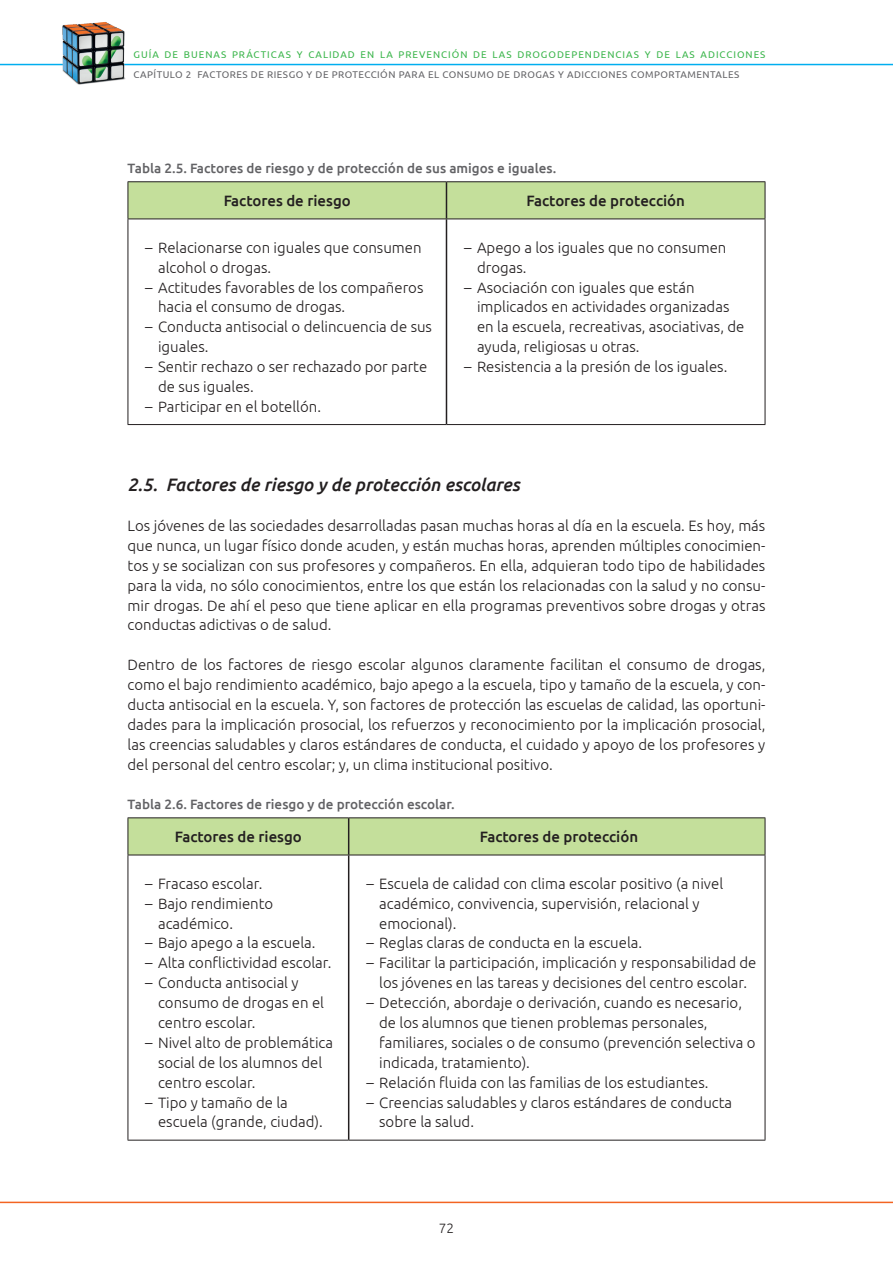
<style>
.page{position:relative;width:893px;height:1263px;background:#fff}
.page>*{position:absolute;margin:0;border:0;box-sizing:border-box;transform-origin:0 0}
.t1{font:italic 500 18px "Ubuntu";color:#231f20}
.t2{font:300 15px/19.8px "Ubuntu";color:#231f20}
.sin_rejilla{font:500 15px "Ubuntu";color:#231f20}
.Tabla{font:500 13.5px "Ubuntu";color:#636366}
.t3{font:300 13.5px "Ubuntu";color:#231f20}
.t4{font:9.75px "Ubuntu";letter-spacing:.05em;color:#636366}
.t5{font:9.75px "Ubuntu";letter-spacing:.1em;color:#3ab54a}
</style>
<div class="page">
<hr style="left:0;top:64px;width:893px;height:1px;background:#00aeef">
<hr style="left:0;top:1201px;width:893px;height:2px;background:#f36421">
<img style="left:56px;top:22px;width:75px;height:63px">
<div style="left:129px;top:182px;width:636px;height:37px;background:#c4df9b"></div>
<hr style="left:446px;top:182px;width:1px;height:37px;background:#231f20">
<hr style="left:446px;top:219px;width:1px;height:205px;background:#231f20">
<hr style="left:128px;top:181px;width:318px;height:1px;background:#231f20">
<hr style="left:128px;top:182px;width:1px;height:37px;background:#231f20">
<hr style="left:446px;top:181px;width:319px;height:1px;background:#231f20">
<hr style="left:765px;top:182px;width:1px;height:37px;background:#231f20">
<hr style="left:128px;top:219px;width:318px;height:1px;background:#231f20">
<hr style="left:128px;top:219px;width:1px;height:205px;background:#231f20">
<hr style="left:446px;top:219px;width:319px;height:1px;background:#231f20">
<hr style="left:765px;top:219px;width:1px;height:205px;background:#231f20">
<hr style="left:128px;top:424px;width:318px;height:1px;background:#231f20">
<hr style="left:446px;top:424px;width:319px;height:1px;background:#231f20">
<div style="left:129px;top:818px;width:636px;height:37px;background:#c4df9b"></div>
<hr style="left:348px;top:818px;width:1px;height:37px;background:#231f20">
<hr style="left:348px;top:855px;width:1px;height:285px;background:#231f20">
<hr style="left:128px;top:817px;width:221px;height:1px;background:#231f20">
<hr style="left:128px;top:818px;width:1px;height:37px;background:#231f20">
<hr style="left:349px;top:817px;width:416px;height:1px;background:#231f20">
<hr style="left:765px;top:818px;width:1px;height:37px;background:#231f20">
<hr style="left:128px;top:855px;width:221px;height:1px;background:#231f20">
<hr style="left:128px;top:855px;width:1px;height:285px;background:#231f20">
<hr style="left:349px;top:855px;width:416px;height:1px;background:#231f20">
<hr style="left:765px;top:855px;width:1px;height:285px;background:#231f20">
<hr style="left:128px;top:1140px;width:221px;height:1px;background:#231f20">
<hr style="left:349px;top:1140px;width:416px;height:1px;background:#231f20">
<p class="t5" style="left:134px;top:49px;width:633px">GUÍA DE BUENAS PRÁCTICAS Y CALIDAD EN LA PREVENCIÓN DE LAS DROGODEPENDENCIAS Y DE LAS ADICCIONES</p>
<p class="t4" style="left:134px;top:68px;width:77px">CAPÍTULO 2 FACTORES</p>
<p class="t4" style="left:251px;top:68px;width:24px">DE RIESGO</p>
<p class="t4" style="left:306px;top:68px;width:33px">Y DE PROTECCI</p>
<p class="t4" style="left:380px;top:68px;width:26px">ÓN PARA</p>
<p class="t4" style="left:428px;top:68px;width:93px">EL CONSUMODE DROGAS</p>
<p class="t4" style="left:558px;top:68px;width:16px">Y ADICCIO</p>
<p class="t4" style="left:609px;top:68px;width:53px">NES COMPORTA</p>
<p class="t4" style="left:687px;top:68px;width:30px">MENTALES</p>
<p class="Tabla" style="left:128px;top:160px;width:430px">Tabla 2.5. Factores de riesgo y de protección de sus amigos e iguales.</p>
<p class="sin_rejilla" style="left:224px;top:191px;width:129px">Factores de riesgo</p>
<p class="sin_rejilla" style="left:527px;top:191px;width:160px">Factores de protección</p>
<p class="t2" style="left:158px;top:237px;width:265px;text-indent:-13px">– Relacionarse con iguales que consumen alcohol o drogas.</p>
<p class="t2" style="left:158px;top:277px;width:267px;text-indent:-13px">– Actitudes favorables de los compañeros hacia el consumo de drogas.</p>
<p class="t2" style="left:158px;top:317px;width:275px;text-indent:-13px">– Conducta antisocial o delincuencia de sus iguales.</p>
<p class="t2" style="left:158px;top:356px;width:271px;text-indent:-13px">– Sentir rechazo o ser rechazado por parte de sus iguales.</p>
<p class="t2" style="left:145px;top:396px;width:177px">– Participar en el botellón.</p>
<p class="t2" style="left:477px;top:237px;width:251px;text-indent:-13px">– Apego a los iguales que no consumen drogas.</p>
<p class="t2" style="left:477px;top:277px;width:269px;text-indent:-13px">– Asociación con iguales que están implicados en actividades organizadas en la escuela, recreativas, asociativas, de ayuda, religiosas u otras.</p>
<p class="t2" style="left:464px;top:356px;width:265px">– Resistencia a la presión de los iguales.</p>
<h4 class="t1" style="left:128px;top:474px;width:394px">2.5. Factores de riesgo y de protección escolares</h4>
<p class="t2" style="left:128px;top:515px;width:639px;text-align:justify">Los jóvenes de las sociedades desarrolladas pasan muchas horas al día en la escuela. Es hoy, más que nunca, un lugar físico donde acuden, y están muchas horas, aprenden múltiples conocimien&shy;tos y se socializan con sus profesores y compañeros. En ella, adquieran todo tipo de habilidades para la vida, no sólo conocimientos, entre los que están los relacionadas con la salud y no consu&shy;mir drogas. De ahí el peso que tiene aplicar en ella programas preventivos sobre drogas y otras conductas adictivas o de salud.</p>
<p class="t2" style="left:128px;top:655px;width:639px;text-align:justify">Dentro de los factores de riesgo escolar algunos claramente facilitan el consumo de drogas, como el bajo rendimiento académico, bajo apego a la escuela, tipo y tamaño de la escuela, y con&shy;ducta antisocial en la escuela. Y, son factores de protección las escuelas de calidad, las oportuni&shy;dades para la implicación prosocial, los refuerzos y reconocimiento por la implicación prosocial, las creencias saludables y claros estándares de conducta, el cuidado y apoyo de los profesores y del personal del centro escolar; y, un clima institucional positivo.</p>
<p class="Tabla" style="left:128px;top:796px;width:329px">Tabla 2.6. Factores de riesgo y de protección escolar.</p>
<p class="sin_rejilla" style="left:175px;top:827px;width:129px">Factores de riesgo</p>
<p class="sin_rejilla" style="left:480px;top:827px;width:160px">Factores de protección</p>
<p class="t2" style="left:145px;top:873px;width:119px">– Fracaso escolar.</p>
<p class="t2" style="left:158px;top:893px;width:117px;text-indent:-13px">– Bajo rendimiento académico.</p>
<p class="t2" style="left:145px;top:933px;width:172px">– Bajo apego a la escuela.</p>
<p class="t2" style="left:145px;top:953px;width:188px">– Alta conflictividad escolar.</p>
<p class="t2" style="left:158px;top:973px;width:167px;text-indent:-13px">– Conducta antisocial y consumo de drogas en el centro escolar.</p>
<p class="t2" style="left:158px;top:1032px;width:177px;text-indent:-13px">– Nivel alto de problemática social de los alumnos del centro escolar.</p>
<p class="t2" style="left:158px;top:1092px;width:166px;text-indent:-13px">– Tipo y tamaño de la escuela (grande, ciudad).</p>
<p class="t2" style="left:379px;top:873px;width:345px;text-indent:-13px">– Escuela de calidad con clima escolar positivo (a nivel académico, convivencia, supervisión, relacional y emocional).</p>
<p class="t2" style="left:366px;top:933px;width:277px">– Reglas claras de conducta en la escuela.</p>
<p class="t2" style="left:366px;top:953px;width:392px;text-align:center">– Facilitar la participación, implicación y responsabilidad de los jóvenes en las tareas y decisiones del centro escolar.</p>
<p class="t2" style="left:379px;top:992px;width:378px;text-indent:-13px">– Detección, abordaje o derivación, cuando es necesario, de los alumnos que tienen problemas personales, familiares, sociales o de consumo (prevención selectiva o indicada, tratamiento).</p>
<p class="t2" style="left:366px;top:1072px;width:344px">– Relación fluida con las familias de los estudiantes.</p>
<p class="t2" style="left:379px;top:1092px;width:354px;text-indent:-13px">– Creencias saludables y claros estándares de conducta sobre la salud.</p>
<p class="t3" style="left:439px;top:1220px;width:17px">72</p>
</div>
